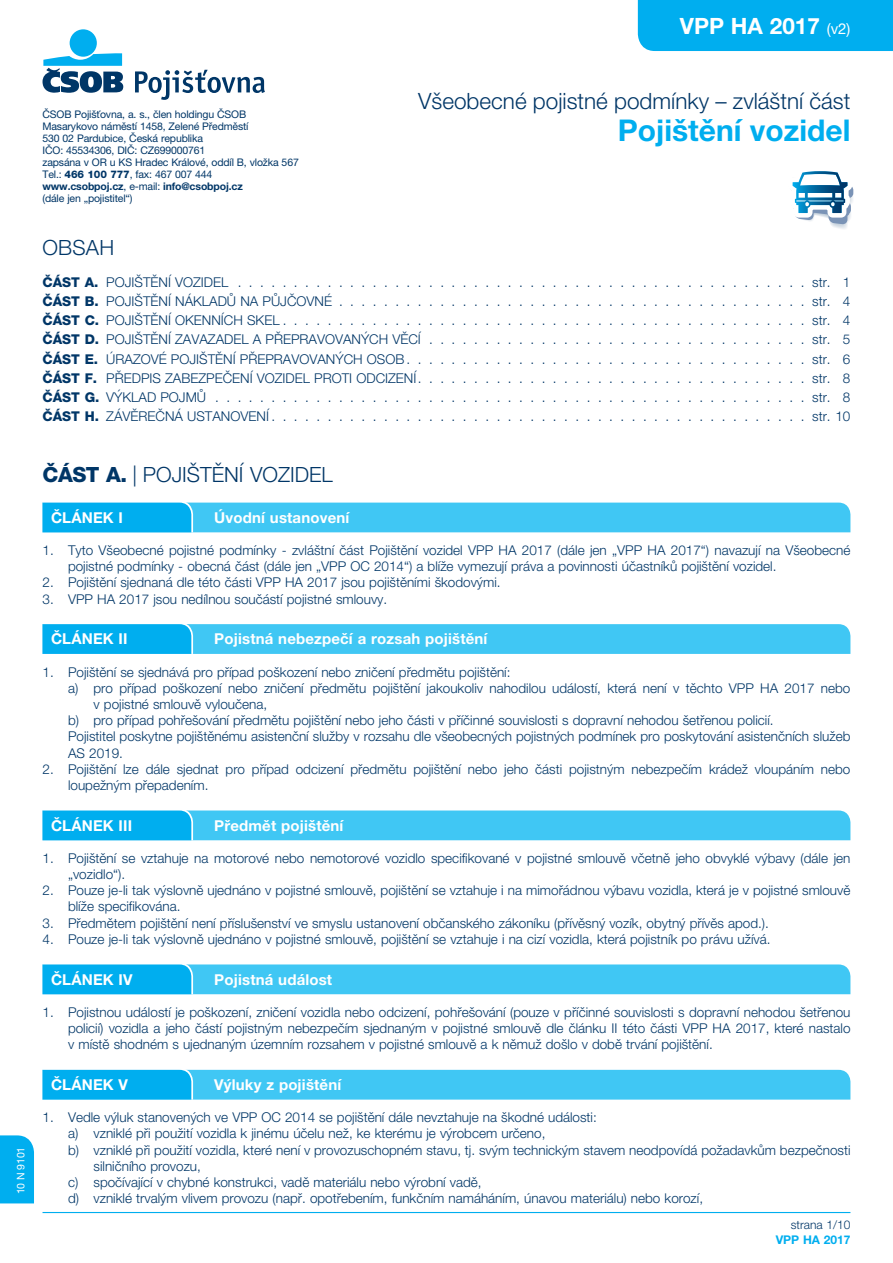
<style>
.page{position:relative;width:893px;height:1263px;background:#fff}
.page>*{position:absolute;margin:0;border:0;box-sizing:border-box;transform-origin:0 0}
.t1{font:700 30px "Helvetica Neue LT Pro";color:#00aeef}
.t2{font:300 22.5px "Helvetica Neue LT Pro";color:#003667}
.t3{font:700 22.5px "Helvetica Neue LT Pro";color:#fff}
.t4{font:300 21px "Helvetica Neue LT Pro";color:#003667}
.t5{font:700 15px "Helvetica Neue LT Pro";letter-spacing:.01em;color:#fff}
.t6{font:300 13.5px/19.2px "Helvetica Neue LT Pro";color:#003667}
.t7{font:300 12px "Helvetica Neue LT Pro";color:#003667}
.t8{font:700 12px "Helvetica Neue LT Pro";color:#00aeef}
.t9{font:10.5px/12px "Helvetica Neue LT Pro";letter-spacing:-.015em;color:#003667}
.t10{font:10.5px "Helvetica Neue LT Pro";letter-spacing:-.01em;color:#fff}
.s1{font-weight:400;font-size:15px}
.s2{font-weight:800}
.s3{font-weight:700}
</style>
<div class="page">
<div style="left:638px;top:0;width:255px;height:51px;background:#00aeef"></div>
<div style="left:70px;top:29px;width:27px;height:28px;background:#00aeef;border-radius:50%"></div>
<svg style="left:43px;top:53px;width:80px;height:40px"></svg>
<svg style="left:135px;top:70px;width:130px;height:30px"></svg>
<hr style="left:43px;top:1212px;width:807px;height:1px;background:#00aeef">
<svg style="left:43px;top:502px;width:807px;height:30px;background:#38c3f3"></svg>
<svg style="left:43px;top:624px;width:807px;height:30px;background:#35c2f3"></svg>
<svg style="left:43px;top:810px;width:807px;height:30px;background:#38c3f3"></svg>
<svg style="left:43px;top:964px;width:807px;height:30px;background:#37c3f3"></svg>
<svg style="left:43px;top:1069px;width:807px;height:30px;background:#3ac4f3"></svg>
<svg style="left:792px;top:171px;width:62px;height:58px"></svg>
<div style="left:0;top:1135px;width:34px;height:68px;background:#00aeef"></div>
<h2 class="t3" style="left:680px;top:11px;width:172px">VPP HA 2017 <span class="s1">(v2)</span></h2>
<p class="t10" style="left:14px;top:1194px;width:49px;rotate:-90deg">10 N 9101</p>
<p class="t9" style="left:43px;top:108px;width:258px">ČSOB Pojišťovna, a. s., člen holdingu ČSOB Masarykovo náměstí 1458, Zelené Předměstí<br>530 02 Pardubice, Česká republika<br>IČO: 45534306, DIČ: CZ699000761<br>zapsána v OR u KS Hradec Králové, oddíl B, vložka 567<br>Tel.: <span class="s2">466 100 777</span>, fax: 467 007 444 <span class="s3">www.csobpoj.cz</span>, e-mail: <span class="s3">info@csobpoj.cz<br></span>(dále jen „pojistitel“)</p>
<h2 class="t2" style="left:418px;top:87px;width:434px">Všeobecné pojistné podmínky – zvláštní část</h2>
<h1 class="t1" style="left:618px;top:111px;width:234px">Pojištění vozidel</h1>
<h3 class="t4" style="left:43px;top:235px;width:73px">OBSAH</h3>
<p class="t6" style="left:43px;top:272px;width:187px"><span class="s2">ČÁST A.</span> POJIŠTĚNÍ VOZIDEL</p>
<p class="t6" style="left:812px;top:272px;width:40px">str. 1</p>
<p class="t6" style="left:43px;top:291px;width:291px"><span class="s2">ČÁST B.</span> POJIŠTĚNÍ NÁKLADŮ NA PŮJČOVNÉ</p>
<p class="t6" style="left:43px;top:291px;width:809px;text-align:justify;text-indent:770px">str. 4<br><span class="s2">ČÁST C.</span> POJIŠTĚNÍ OKENNÍCH SKEL . . . . . . . . . . . . . . . . . . . . . . . . . . . . . . . . . . . . . . . . . . . . . . . str. 4<br><span class="s2">ČÁST D.</span> POJIŠTĚNÍ ZAVAZADEL A PŘEPRAVOVANÝCH VĚCÍ</p>
<p class="t6" style="left:43px;top:330px;width:809px;text-align:justify;text-indent:770px">str. 5<br><span class="s2">ČÁST E.</span> ÚRAZOVÉ POJIŠTĚNÍ PŘEPRAVOVANÝCH OSOB . . . . . . . . . . . . . . . . . . . . . . . . . . . . . . . . . . . . str. 6<br><span class="s2">ČÁST F.</span> PŘEDPIS ZABEZPEČENÍ VOZIDEL PROTI ODCIZENÍ . . . . . . . . . . . . . . . . . . . . . . . . . . . . . . . . . . . str. 8<br><span class="s2">ČÁST G.</span> VÝKLAD POJMŮ</p>
<p class="t6" style="left:43px;top:387px;width:809px;text-align:right">str. 8<br><span class="s2">ČÁST H.</span> ZÁVĚREČNÁ USTANOVENÍ . . . . . . . . . . . . . . . . . . . . . . . . . . . . . . . . . . . . . . . . . . . . . . . . str. 10</p>
<h3 class="t4" style="left:43px;top:462px;width:292px"><span class="s2">ČÁST A.</span> | POJIŠTĚNÍ VOZIDEL</h3>
<p class="t5" style="left:51px;top:508px;width:74px">ČLÁNEK I</p>
<p class="t5" style="left:214px;top:508px;width:137px">Úvodní ustanovení</p>
<p class="t6" style="left:68px;top:542px;width:784px;line-height:16.2px;text-indent:-26px">1. Tyto Všeobecné pojistné podmínky - zvláštní část Pojištění vozidel VPP HA 2017 (dále jen „VPP HA 2017“) navazují na Všeobecné pojistné podmínky - obecná část (dále jen „VPP OC 2014“) a blíže vymezují práva a povinnosti účastníků pojištění vozidel.</p>
<p class="t6" style="left:43px;top:573px;width:457px">2. Pojištění sjednaná dle této části VPP HA 2017 jsou pojištěními škodovými.</p>
<p class="t6" style="left:43px;top:589px;width:344px">3. VPP HA 2017 jsou nedílnou součástí pojistné smlouvy.</p>
<p class="t5" style="left:51px;top:629px;width:78px">ČLÁNEK II</p>
<p class="t5" style="left:214px;top:629px;width:275px">Pojistná nebezpečí a rozsah pojištění</p>
<p class="t6" style="left:43px;top:662px;width:469px">1. Pojištění se sjednává pro případ poškození nebo zničení předmětu pojištění:</p>
<p class="t6" style="left:68px;top:678px;width:784px">a) pro případ poškození nebo zničení předmětu pojištění jakoukoliv nahodilou událostí, která není v těchto VPP HA 2017 nebo</p>
<p class="t6" style="left:94px;top:694px;width:175px">v pojistné smlouvě vyloučena,</p>
<p class="t6" style="left:68px;top:710px;width:704px">b) pro případ pohřešování předmětu pojištění nebo jeho části v příčinné souvislosti s dopravní nehodou šetřenou policií.</p>
<p class="t6" style="left:68px;top:727px;width:784px">Pojistitel poskytne pojištěnému asistenční služby v rozsahu dle všeobecných pojistných podmínek pro poskytování asistenčních služeb</p>
<p class="t6" style="left:68px;top:743px;width:54px">AS 2019.</p>
<p class="t6" style="left:68px;top:760px;width:784px;line-height:16.2px;text-indent:-26px">2. Pojištění lze dále sjednat pro případ odcizení předmětu pojištění nebo jeho části pojistným nebezpečím krádež vloupáním nebo loupežným přepadením.</p>
<p class="t5" style="left:51px;top:816px;width:83px">ČLÁNEK III</p>
<p class="t5" style="left:214px;top:816px;width:131px">Předmět pojištění</p>
<p class="t6" style="left:68px;top:850px;width:784px;line-height:16.2px;text-indent:-26px">1. Pojištění se vztahuje na motorové nebo nemotorové vozidlo specifikované v pojistné smlouvě včetně jeho obvyklé výbavy (dále jen „vozidlo“).</p>
<p class="t6" style="left:68px;top:882px;width:784px;line-height:16.2px;text-indent:-26px">2. Pouze je-li tak výslovně ujednáno v pojistné smlouvě, pojištění se vztahuje i na mimořádnou výbavu vozidla, která je v pojistné smlouvě blíže specifikována.</p>
<p class="t6" style="left:43px;top:913px;width:725px">3. Předmětem pojištění není příslušenství ve smyslu ustanovení občanského zákoníku (přívěsný vozík, obytný přívěs apod.).</p>
<p class="t6" style="left:43px;top:929px;width:727px">4. Pouze je-li tak výslovně ujednáno v pojistné smlouvě, pojištění se vztahuje i na cizí vozidla, která pojistník po právu užívá.</p>
<p class="t5" style="left:51px;top:970px;width:83px">ČLÁNEK IV</p>
<p class="t5" style="left:214px;top:970px;width:119px">Pojistná událost</p>
<p class="t6" style="left:68px;top:1004px;width:784px;line-height:16.2px;text-align:justify;text-indent:-26px">1. Pojistnou událostí je poškození, zničení vozidla nebo odcizení, pohřešování (pouze v příčinné souvislosti s dopravní nehodou šetřenou policií) vozidla a jeho částí pojistným nebezpečím sjednaným v pojistné smlouvě dle článku II této části VPP HA 2017, které nastalo v místě shodném s ujednaným územním rozsahem v pojistné smlouvě a k němuž došlo v době trvání pojištění.</p>
<p class="t5" style="left:51px;top:1075px;width:79px">ČLÁNEK V</p>
<p class="t5" style="left:214px;top:1075px;width:128px">Výluky z pojištění</p>
<p class="t6" style="left:43px;top:1107px;width:556px">1. Vedle výluk stanovených ve VPP OC 2014 se pojištění dále nevztahuje na škodné události:</p>
<p class="t6" style="left:68px;top:1124px;width:479px">a) vzniklé při použití vozidla k jinému účelu než, ke kterému je výrobcem určeno,</p>
<p class="t6" style="left:68px;top:1140px;width:784px">b) vzniklé při použití vozidla, které není v provozuschopném stavu, tj. svým technickým stavem neodpovídá požadavkům bezpečnosti</p>
<p class="t6" style="left:94px;top:1156px;width:109px">silničního provozu,</p>
<p class="t6" style="left:68px;top:1172px;width:415px">c) spočívající v chybné konstrukci, vadě materiálu nebo výrobní vadě,</p>
<p class="t6" style="left:68px;top:1188px;width:637px">d) vzniklé trvalým vlivem provozu (např. opotřebením, funkčním namáháním, únavou materiálu) nebo korozí,</p>
<p class="t7" style="left:791px;top:1218px;width:61px">strana 1/10</p>
<p class="t8" style="left:776px;top:1232px;width:76px">VPP HA 2017</p>
</div>
